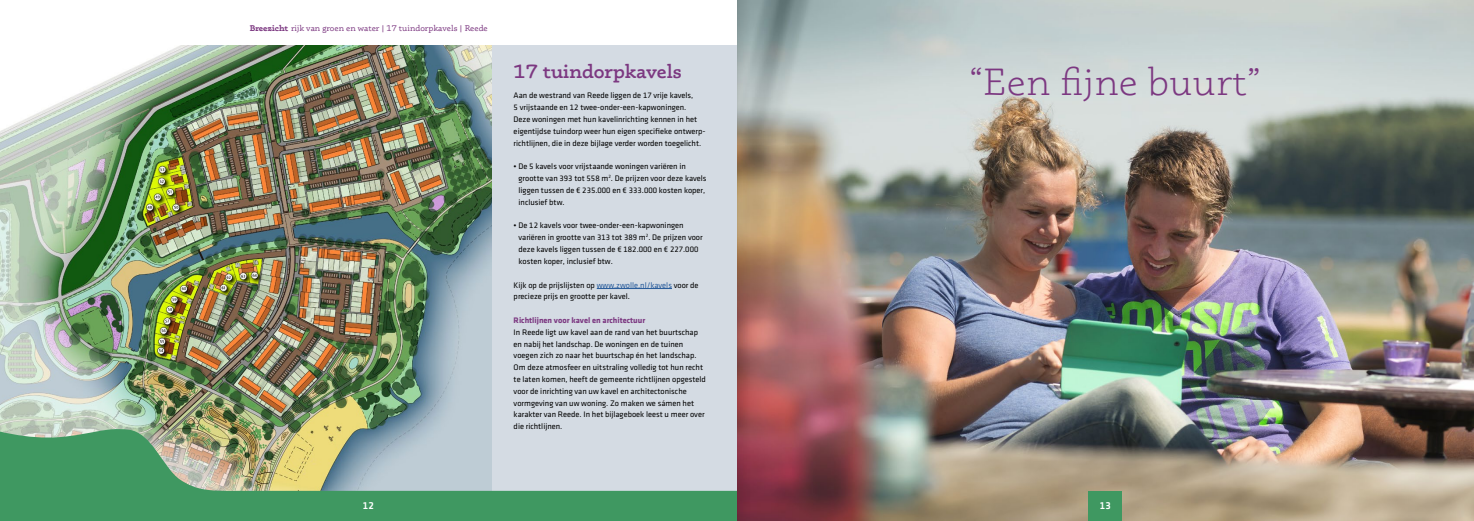
<style>
.page{position:relative;width:1474px;height:521px;background:#fff}
.page>*{position:absolute;margin:0;border:0;box-sizing:border-box;transform-origin:0 0}
.t1{font:300 38.5px "Phoreus Cherokee";color:#7c3881}
.t2{font:600 19.25px "Phoreus Cherokee";color:#7c3881}
.t3{font:10.5px "Klavika Medium TF";color:#fff}
.t4{font:8.31px/11.8px "Klavika Regular TF";color:#000}
.t5{font:8.31px "Phoreus Cherokee";color:#7c3881}
.t6{font:700 8.31px "Klavika";color:#7c3881}
.s1{font-weight:700}
.s2{color:#275b9b}
</style>
<div class="page">
<img style="left:0;top:46px;width:492px;height:381px">
<div style="left:492px;top:46px;width:245px;height:445px;background:#d4dbe3"></div>
<hr style="left:596px;top:288px;width:76px;height:1px;background:#275b9b">
<img style="left:749px;top:0;width:724px;height:521px">
<svg style="left:0;top:427px;width:737px;height:94px"></svg>
<div style="left:1088px;top:491px;width:34px;height:30px;background:#3f9861"></div>
<svg style="left:737px;top:0;width:12px;height:521px;background:#9b7169"></svg>
<p class="t5" style="left:250px;top:23px;width:239px"><span class="s1">Breezicht</span> rijk van groen en water | 17 tuindorpkavels | Reede</p>
<h2 class="t2" style="left:513px;top:59px;width:169px">17 tuindorpkavels</h2>
<p class="t4" style="left:513px;top:90px;width:193px">Aan de westrand van Reede liggen de 17 vrije kavels,<br>5 vrijstaande en 12 twee-onder-een-kapwoningen.<br>Deze woningen met hun kavelinrichting kennen in het eigentijdse tuindorp weer hun eigen specifieke ontwerp&shy;richtlijnen, die in deze bijlage verder worden toegelicht.</p>
<p class="t4" style="left:518px;top:161px;width:189px;text-indent:-5px">• De 5 kavels voor vrijstaande woningen variëren in grootte van 393 tot 558 m<sup>2</sup>. De prijzen voor deze kavels liggen tussen de € 235.000 en € 333.000 kosten koper, inclusief btw.</p>
<p class="t4" style="left:518px;top:220px;width:186px;text-indent:-5px">• De 12 kavels voor twee-onder-een-kapwoningen variëren in grootte van 313 tot 389 m<sup>2</sup>. De prijzen voor deze kavels liggen tussen de € 182.000 en € 227.000 kosten koper, inclusief btw.</p>
<p class="t4" style="left:513px;top:279px;width:186px">Kijk op de prijslijsten op <span class="s2">www.zwolle.nl/kavels</span> voor de precieze prijs en grootte per kavel.</p>
<p class="t6" style="left:513px;top:316px;width:133px">Richtlijnen voor kavel en architectuur</p>
<p class="t4" style="left:513px;top:326px;width:194px">In Reede ligt uw kavel aan de rand van het buurtschap en nabij het landschap. De woningen en de tuinen voegen zich zo naar het buurtschap én het landschap.<br>Om deze atmosfeer en uitstraling volledig tot hun recht te laten komen, heeft de gemeente richtlijnen opgesteld voor de inrichting van uw kavel en architectonische vormgeving van uw woning. Zo maken we sámen het karakter van Reede. In het bijlageboek leest u meer over die richtlijnen.</p>
<h1 class="t1" style="left:968px;top:60px;width:294px">“Een fijne buurt”</h1>
<p class="t3" style="left:363px;top:499px;width:13px">12</p>
<p class="t3" style="left:1099px;top:499px;width:13px">13</p>
</div>
